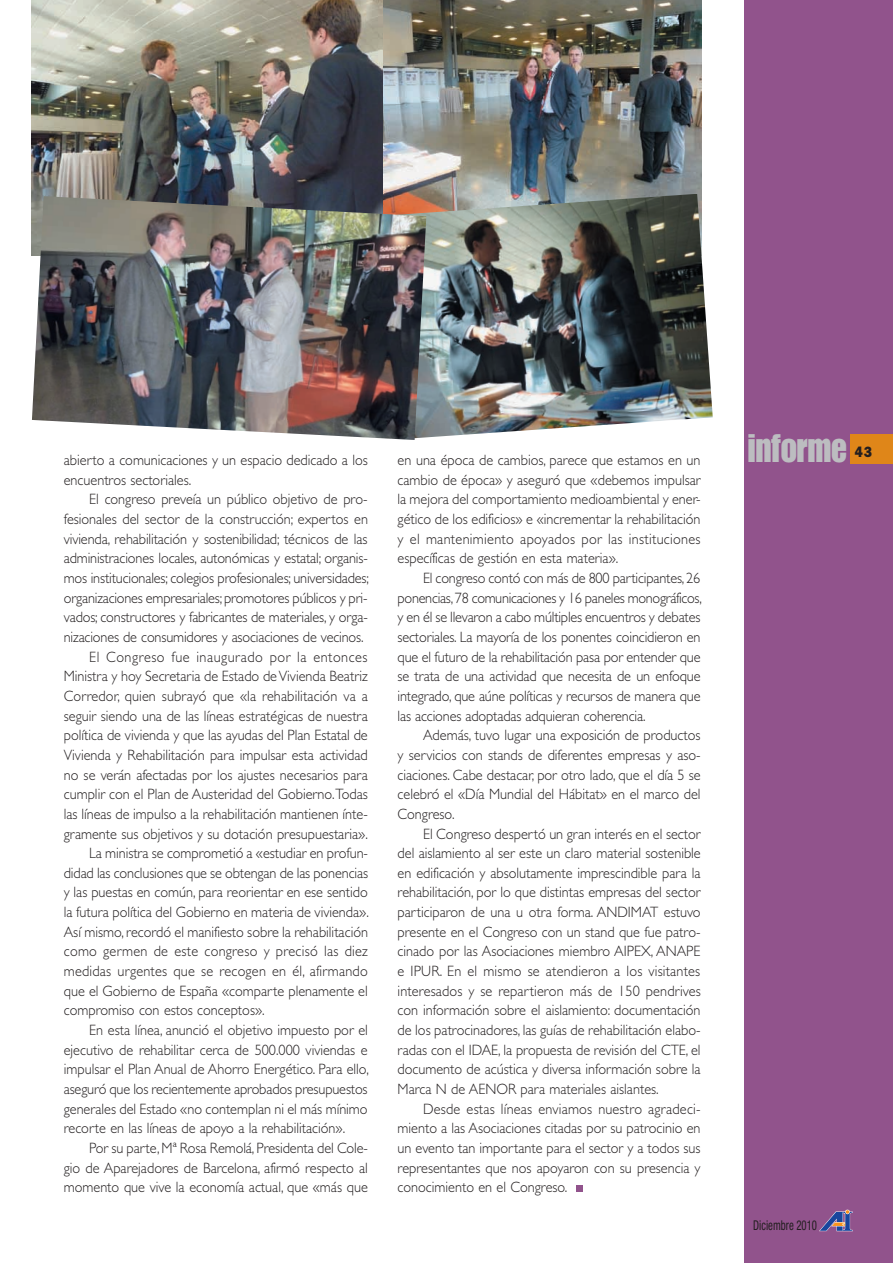
<style>
.page{position:relative;width:893px;height:1263px;background:#fff}
.page>*{position:absolute;margin:0;border:0;box-sizing:border-box;transform-origin:0 0}
.t1{font:60px "Helvetica Neue";color:#91538c}
.t2{font:39px "Impact";letter-spacing:-.01em;color:#bcbdc0;scale:.9 1}
.t3{font:300 15px/19.6px "Gill Sans";color:#231f20;text-align:justify;scale:.95 1}
.t4{font:300 15px "Gill Sans";letter-spacing:.02em;color:#231f20;scale:.95 1}
.t5{font:300 15px "Gill Sans";letter-spacing:.035em;color:#231f20;scale:.95 1}
.t6{font:800 15px "Franklin Gothic";color:#231f20;scale:.9 1}
.t7{font:condensed 13.5px "Helvetica Neue";color:#231f20;scale:.8 1}
</style>
<div class="page">
<div style="left:744px;top:0;width:149px;height:1263px;background:#91538c"></div>
<div style="left:850px;top:434px;width:43px;height:30px;background:#df8619"></div>
<svg style="left:819px;top:1210px;width:34px;height:21px"></svg>
<img style="left:383px;top:0;width:319px;height:196px">
<img style="left:32px;top:0;width:351px;height:196px">
<img style="left:398px;top:194px;width:315px;height:244px">
<img style="left:32px;top:196px;width:394px;height:244px">
<p class="t3" style="left:64px;top:452px;width:321px">abierto a comunicaciones y un espacio dedicado a los encuentros sectoriales.</p>
<p class="t3" style="left:89px;top:491px;width:294px">El congreso preveía un público objetivo de pro-</p>
<p class="t3" style="left:64px;top:511px;width:322px">fesionales del sector de la construcción; expertos en</p>
<p class="t3" style="left:64px;top:530px;width:321px">vivienda, rehabilitación y sostenibilidad; técnicos de las</p>
<p class="t3" style="left:64px;top:550px;width:322px">administraciones locales, autonómicas y estatal; organis-</p>
<p class="t3" style="left:64px;top:570px;width:323px">mos institucionales; colegios profesionales; universidades;</p>
<p class="t3" style="left:64px;top:589px;width:321px">organizaciones empresariales; promotores públicos y pri-</p>
<p class="t3" style="left:64px;top:609px;width:321px">vados; constructores y fabricantes de materiales, y orga-</p>
<p class="t3" style="left:64px;top:629px;width:317px">nizaciones de consumidores y asociaciones de vecinos.</p>
<p class="t5" style="left:89px;top:651px;width:294px">El Congreso fue inaugurado por la entonces</p>
<p class="t3" style="left:64px;top:668px;width:321px">Ministra y hoy Secretaria de Estado de Vivienda Beatriz</p>
<p class="t3" style="left:64px;top:688px;width:322px">Corredor, quien subrayó que «la rehabilitación va a</p>
<p class="t3" style="left:64px;top:707px;width:322px">seguir siendo una de las líneas estratégicas de nuestra</p>
<p class="t3" style="left:64px;top:727px;width:321px">política de vivienda y que las ayudas del Plan Estatal de</p>
<p class="t3" style="left:64px;top:747px;width:321px">Vivienda y Rehabilitación para impulsar esta actividad</p>
<p class="t3" style="left:64px;top:766px;width:322px">no se verán afectadas por los ajustes necesarios para</p>
<p class="t3" style="left:64px;top:786px;width:321px">cumplir con el Plan de Austeridad del Gobierno. Todas</p>
<p class="t3" style="left:64px;top:806px;width:322px">las líneas de impulso a la rehabilitación mantienen ínte-</p>
<p class="t3" style="left:64px;top:825px;width:322px">gramente sus objetivos y su dotación presupuestaria».</p>
<p class="t3" style="left:89px;top:845px;width:295px">La ministra se comprometió a «estudiar en profun-</p>
<p class="t3" style="left:64px;top:865px;width:322px">didad las conclusiones que se obtengan de las ponencias</p>
<p class="t3" style="left:64px;top:884px;width:322px">y las puestas en común, para reorientar en ese sentido</p>
<p class="t3" style="left:64px;top:904px;width:323px">la futura política del Gobierno en materia de vivienda».</p>
<p class="t3" style="left:64px;top:923px;width:322px">Así mismo, recordó el manifiesto sobre la rehabilitación</p>
<p class="t4" style="left:64px;top:946px;width:322px">como germen de este congreso y precisó las diez</p>
<p class="t3" style="left:64px;top:963px;width:322px">medidas urgentes que se recogen en él, afirmando</p>
<p class="t3" style="left:64px;top:982px;width:322px">que el Gobierno de España «comparte plenamente el</p>
<p class="t3" style="left:64px;top:1002px;width:213px">compromiso con estos conceptos».</p>
<p class="t3" style="left:89px;top:1022px;width:295px">En esta línea, anunció el objetivo impuesto por el</p>
<p class="t3" style="left:64px;top:1041px;width:321px">ejecutivo de rehabilitar cerca de 500.000 viviendas e</p>
<p class="t3" style="left:64px;top:1061px;width:323px">impulsar el Plan Anual de Ahorro Energético. Para ello,</p>
<p class="t3" style="left:64px;top:1081px;width:321px">aseguró que los recientemente aprobados presupuestos</p>
<p class="t3" style="left:64px;top:1100px;width:321px">generales del Estado «no contemplan ni el más mínimo</p>
<p class="t3" style="left:64px;top:1120px;width:298px">recorte en las líneas de apoyo a la rehabilitación».</p>
<p class="t3" style="left:89px;top:1140px;width:295px">Por su parte, Mª Rosa Remolá, Presidenta del Cole-</p>
<p class="t3" style="left:64px;top:1159px;width:321px">gio de Aparejadores de Barcelona, afirmó respecto al</p>
<p class="t3" style="left:64px;top:1179px;width:322px">momento que vive la economía actual, que «más que</p>
<p class="t3" style="left:398px;top:452px;width:321px">en una época de cambios, parece que estamos en un cambio de época» y aseguró que «debemos impulsar la mejora del comportamiento medioambiental y ener&shy;gético de los edificios» e «incrementar la rehabilitación y el mantenimiento apoyados por las instituciones específicas de gestión en esta materia».</p>
<p class="t3" style="left:398px;top:570px;width:322px;text-indent:26px">El congreso contó con más de 800 participantes, 26 ponencias, 78 comunicaciones y 16 paneles monográficos, y en él se llevaron a cabo múltiples encuentros y debates sectoriales. La mayoría de los ponentes coincidieron en que el futuro de la rehabilitación pasa por entender que se trata de una actividad que necesita de un enfoque integrado, que aúne políticas y recursos de manera que las acciones adoptadas adquieran coherencia.</p>
<p class="t3" style="left:398px;top:727px;width:321px;text-indent:26px">Además, tuvo lugar una exposición de productos y servicios con stands de diferentes empresas y aso&shy;ciaciones. Cabe destacar, por otro lado, que el día 5 se celebró el «Día Mundial del Hábitat» en el marco del Congreso.</p>
<p class="t3" style="left:398px;top:825px;width:321px;text-indent:26px">El Congreso despertó un gran interés en el sector del aislamiento al ser este un claro material sostenible en edificación y absolutamente imprescindible para la rehabilitación, por lo que distintas empresas del sector participaron de una u otra forma. ANDIMAT estuvo presente en el Congreso con un stand que fue patro&shy;cinado por las Asociaciones miembro AIPEX, ANAPE e IPUR. En el mismo se atendieron a los visitantes interesados y se repartieron más de 150 pendrives con información sobre el aislamiento: documentación de los patrocinadores, las guías de rehabilitación elabo&shy;radas con el IDAE, la propuesta de revisión del CTE, el documento de acústica y diversa información sobre la Marca N de AENOR para materiales aislantes.</p>
<p class="t3" style="left:398px;top:1100px;width:320px;text-indent:26px">Desde estas líneas enviamos nuestro agradeci&shy;miento a las Asociaciones citadas por su patrocinio en un evento tan importante para el sector y a todos sus representantes que nos apoyaron con su presencia y conocimiento en el Congreso.</p>
<h1 class="t1" style="left:571px;top:1149px;width:18px">.</h1>
<h2 class="t2" style="left:748px;top:434px;width:111px">informe</h2>
<p class="t6" style="left:855px;top:446px;width:20px">43</p>
<p class="t7" style="left:753px;top:1220px;width:81px">Diciembre 2010</p>
</div>
